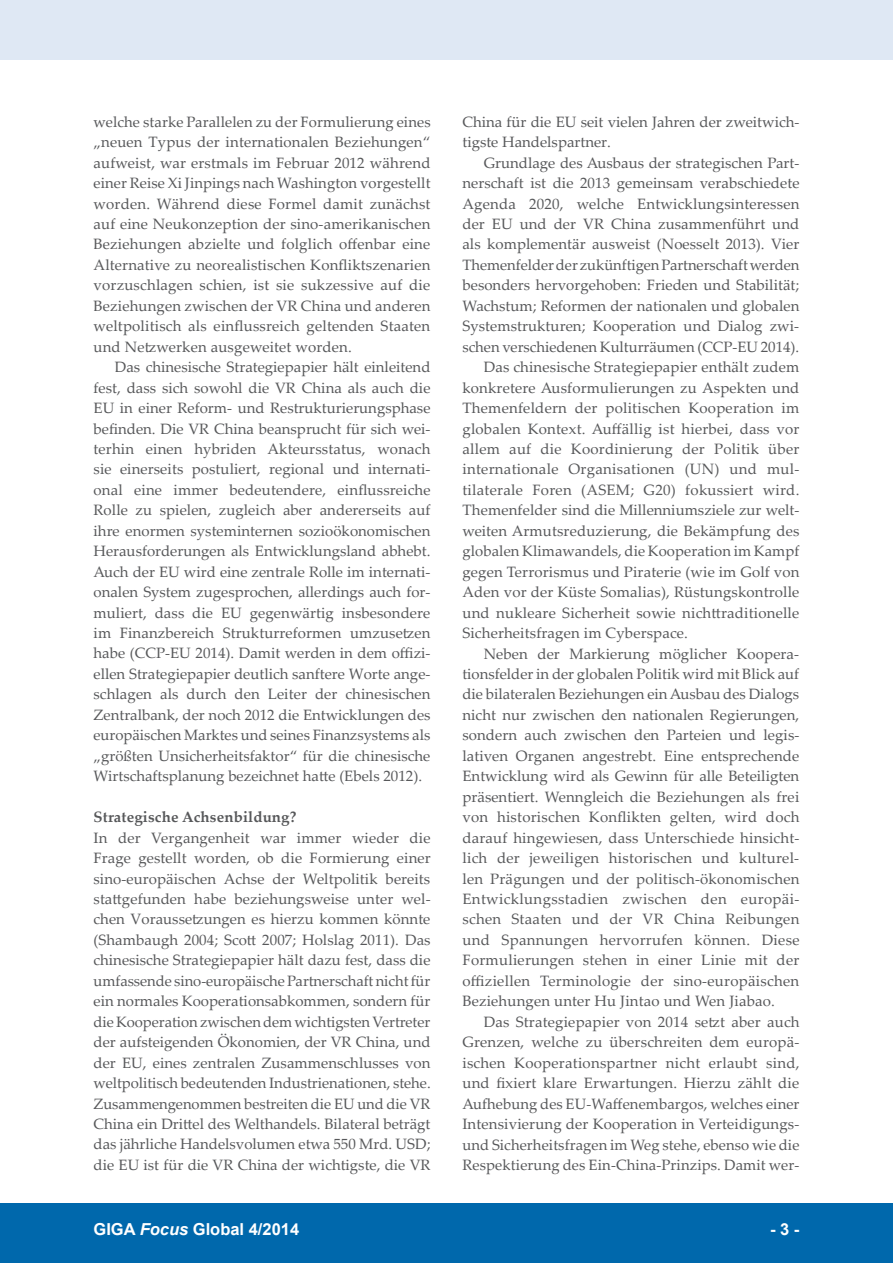
<style>
.page{position:relative;width:893px;height:1263px;background:#fff}
.page>*{position:absolute;margin:0;border:0;box-sizing:border-box;transform-origin:0 0}
.t1{font:700 16.5px "Arial";color:#fff}
.t2{font:15px/20.4px "Palatino Linotype";letter-spacing:.01em;color:#57585a;text-align:justify}
.t3{font:700 15px "Palatino Linotype";letter-spacing:.01em;color:#57585a}
.s1{font-style:italic}
</style>
<div class="page">
<div style="left:0;top:1203px;width:893px;height:60px;background:#0068ac"></div>
<div style="left:0;top:0;width:893px;height:60px;background:#dfe8f4"></div>
<p class="t2" style="left:94px;top:111px;width:339px">welche starke Parallelen zu der Formulierung eines „neuen Typus der internationalen Beziehungen“ aufweist, war erstmals im Februar 2012 während einer Reise Xi Jinpings nach Washington vorgestellt worden. Während diese Formel damit zunächst auf eine Neukonzeption der sino-amerikanischen Beziehungen abzielte und folglich offenbar eine Alternative zu neorealistischen Konfliktszenarien vorzuschlagen schien, ist sie sukzessive auf die Beziehungen zwischen der VR China und anderen weltpolitisch als einflussreich geltenden Staaten und Netzwerken ausgeweitet worden.</p>
<p class="t2" style="left:94px;top:356px;width:339px;text-indent:21px">Das chinesische Strategiepapier hält einleitend fest, dass sich sowohl die VR China als auch die EU in einer Reform- und Restrukturierungsphase befinden. Die VR China beansprucht für sich wei&shy;terhin einen hybriden Akteursstatus, wonach sie einerseits postuliert, regional und internati&shy;onal eine immer bedeutendere, einflussreiche Rolle zu spielen, zugleich aber andererseits auf ihre enormen systeminternen sozioökonomischen Herausforderungen als Entwicklungsland abhebt.<br>Auch der EU wird eine zentrale Rolle im internati&shy;onalen System zugesprochen, allerdings auch for&shy;muliert, dass die EU gegenwärtig insbesondere im Finanzbereich Strukturreformen umzusetzen habe (CCP-EU 2014). Damit werden in dem offizi&shy;ellen Strategiepapier deutlich sanftere Worte ange&shy;schlagen als durch den Leiter der chinesischen Zentralbank, der noch 2012 die Entwicklungen des europäischen Marktes und seines Finanzsystems als „größten Unsicherheitsfaktor“ für die chinesische Wirtschaftsplanung bezeichnet hatte (Ebels 2012).</p>
<p class="t3" style="left:94px;top:806px;width:204px">Strategische Achsenbildung?</p>
<p class="t2" style="left:94px;top:827px;width:339px">In der Vergangenheit war immer wieder die Frage gestellt worden, ob die Formierung einer sino-europäischen Achse der Weltpolitik bereits stattgefunden habe beziehungsweise unter wel&shy;chen Voraussetzungen es hierzu kommen könnte (Shambaugh 2004; Scott 2007; Holslag 2011). Das chinesische Strategiepapier hält dazu fest, dass die umfassende sino-europäische Partnerschaft nicht für ein normales Kooperationsabkommen, sondern für die Kooperation zwischen dem wichtigsten Vertreter der aufsteigenden Ökonomien, der VR China, und der EU, eines zentralen Zusammenschlusses von weltpolitisch bedeutenden Industrienationen, stehe.<br>Zusammengenommen bestreiten die EU und die VR China ein Drittel des Welthandels. Bilateral beträgt das jährliche Handelsvolumen etwa 550 Mrd. USD; die EU ist für die VR China der wichtigste, die VR</p>
<p class="t2" style="left:462px;top:111px;width:338px">China für die EU seit vielen Jahren der zweitwich&shy;tigste Handelspartner.</p>
<p class="t2" style="left:484px;top:152px;width:316px">Grundlage des Ausbaus der strategischen Part-</p>
<p class="t2" style="left:462px;top:172px;width:339px">nerschaft ist die 2013 gemeinsam verabschiedete</p>
<p class="t2" style="left:462px;top:193px;width:338px">Agenda 2020, welche Entwicklungsinteressen</p>
<p class="t2" style="left:462px;top:213px;width:338px">der EU und der VR China zusammenführt und</p>
<p class="t2" style="left:462px;top:234px;width:338px">als komplementär ausweist (Noesselt 2013). Vier</p>
<p class="t2" style="left:462px;top:254px;width:339px">Themenfelder der zukünftigen Partnerschaft werden</p>
<p class="t2" style="left:462px;top:274px;width:338px">besonders hervorgehoben: Frieden und Stabilität;</p>
<p class="t2" style="left:462px;top:295px;width:338px">Wachstum; Reformen der nationalen und globalen</p>
<p class="t2" style="left:462px;top:315px;width:338px">Systemstrukturen; Kooperation und Dialog zwi-</p>
<p class="t2" style="left:462px;top:336px;width:338px">schen verschiedenen Kulturräumen (CCP-EU 2014).</p>
<p class="t2" style="left:484px;top:356px;width:317px">Das chinesische Strategiepapier enthält zudem</p>
<p class="t2" style="left:462px;top:377px;width:338px">konkretere Ausformulierungen zu Aspekten und</p>
<p class="t2" style="left:462px;top:397px;width:339px">Themenfeldern der politischen Kooperation im</p>
<p class="t2" style="left:462px;top:418px;width:339px">globalen Kontext. Auffällig ist hierbei, dass vor</p>
<p class="t2" style="left:462px;top:438px;width:339px">allem auf die Koordinierung der Politik über</p>
<p class="t2" style="left:462px;top:459px;width:339px">internationale Organisationen (UN) und mul-</p>
<p class="t2" style="left:462px;top:479px;width:338px">tilaterale Foren (ASEM; G20) fokussiert wird.</p>
<p class="t2" style="left:462px;top:499px;width:338px">Themenfelder sind die Millenniumsziele zur welt-</p>
<p class="t2" style="left:462px;top:520px;width:338px">weiten Armutsreduzierung, die Bekämpfung des</p>
<p class="t2" style="left:462px;top:540px;width:339px">globalen Klimawandels, die Kooperation im Kampf</p>
<p class="t2" style="left:462px;top:561px;width:338px">gegen Terrorismus und Piraterie (wie im Golf von</p>
<p class="t2" style="left:462px;top:581px;width:338px">Aden vor der Küste Somalias), Rüstungskontrolle</p>
<p class="t2" style="left:462px;top:602px;width:338px">und nukleare Sicherheit sowie nichttraditionelle</p>
<p class="t2" style="left:462px;top:622px;width:227px">Sicherheitsfragen im Cyberspace.</p>
<p class="t2" style="left:484px;top:643px;width:316px">Neben der Markierung möglicher Koopera-</p>
<p class="t2" style="left:462px;top:663px;width:338px">tionsfelder in der globalen Politik wird mit Blick auf</p>
<p class="t2" style="left:462px;top:684px;width:338px">die bilateralen Beziehungen ein Ausbau des Dialogs</p>
<p class="t2" style="left:462px;top:704px;width:338px">nicht nur zwischen den nationalen Regierungen,</p>
<p class="t2" style="left:462px;top:724px;width:338px">sondern auch zwischen den Parteien und legis-</p>
<p class="t2" style="left:462px;top:745px;width:338px">lativen Organen angestrebt. Eine entsprechende</p>
<p class="t2" style="left:462px;top:765px;width:338px">Entwicklung wird als Gewinn für alle Beteiligten</p>
<p class="t2" style="left:462px;top:786px;width:338px">präsentiert. Wenngleich die Beziehungen als frei</p>
<p class="t2" style="left:462px;top:806px;width:338px">von historischen Konflikten gelten, wird doch</p>
<p class="t2" style="left:462px;top:827px;width:338px">darauf hingewiesen, dass Unterschiede hinsicht-</p>
<p class="t2" style="left:462px;top:847px;width:338px">lich der jeweiligen historischen und kulturel-</p>
<p class="t2" style="left:462px;top:868px;width:338px">len Prägungen und der politisch-ökonomischen</p>
<p class="t2" style="left:462px;top:888px;width:338px">Entwicklungsstadien zwischen den europäi-</p>
<p class="t2" style="left:462px;top:908px;width:338px">schen Staaten und der VR China Reibungen</p>
<p class="t2" style="left:462px;top:929px;width:339px">und Spannungen hervorrufen können. Diese</p>
<p class="t2" style="left:462px;top:949px;width:338px">Formulierungen stehen in einer Linie mit der</p>
<p class="t2" style="left:462px;top:970px;width:338px">offiziellen Terminologie der sino-europäischen</p>
<p class="t2" style="left:462px;top:990px;width:314px">Beziehungen unter Hu Jintao und Wen Jiabao.</p>
<p class="t2" style="left:484px;top:1011px;width:317px">Das Strategiepapier von 2014 setzt aber auch</p>
<p class="t2" style="left:462px;top:1031px;width:339px">Grenzen, welche zu überschreiten dem europä-</p>
<p class="t2" style="left:462px;top:1052px;width:339px">ischen Kooperationspartner nicht erlaubt sind,</p>
<p class="t2" style="left:462px;top:1072px;width:338px">und fixiert klare Erwartungen. Hierzu zählt die</p>
<p class="t2" style="left:462px;top:1093px;width:339px">Aufhebung des EU-Waffenembargos, welches einer</p>
<p class="t2" style="left:462px;top:1113px;width:338px">Intensivierung der Kooperation in Verteidigungs-</p>
<p class="t2" style="left:462px;top:1133px;width:339px">und Sicherheitsfragen im Weg stehe, ebenso wie die</p>
<p class="t2" style="left:462px;top:1154px;width:338px">Respektierung des Ein-China-Prinzips. Damit wer-</p>
<p class="t1" style="left:94px;top:1218px;width:207px">GIGA <span class="s1">Focus</span> Global 4/2014</p>
<p class="t1" style="left:770px;top:1218px;width:31px">- 3 -</p>
</div>
